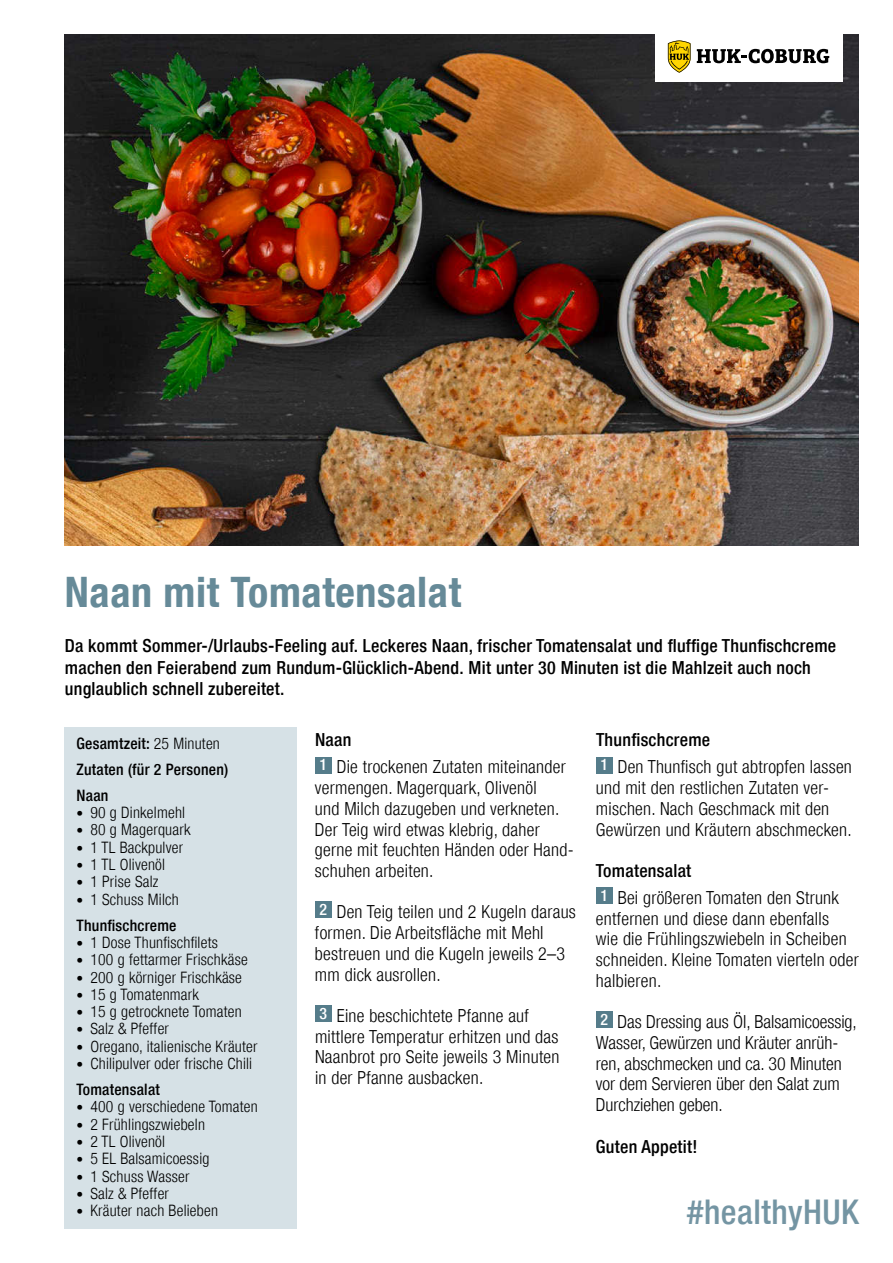
<style>
.page{position:relative;width:893px;height:1263px;background:#fff}
.page>*{position:absolute;margin:0;border:0;box-sizing:border-box;transform-origin:0 0}
.t1{font:42px "Helvetica Neuefor HUK 77 Bd Cn";letter-spacing:.015em;color:#668a98}
.t2{font:34.05px "Helvetica Neuefor HUK 67 Md Cn";letter-spacing:.015em;color:#7495a3}
.t3{font:18px/20.7px "Helvetica Neuefor HUK 47 Lt Cn";letter-spacing:.015em;color:#000}
.t4{font:18px/21.6px "Helvetica Neuefor HUK 67 Md Cn";letter-spacing:.015em;color:#000}
.t5{font:15.75px "Helvetica Neuefor HUK 47 Lt Cn";letter-spacing:.015em;color:#000}
.t6{font:15.75px/25.8px "Helvetica Neuefor HUK 67 Md Cn";letter-spacing:.015em;color:#000}
.s1{font-family:"Helvetica Neuefor HUK 47 Lt Cn"}
.s2{font-size:13.5px}
</style>
<div class="page">
<img style="left:65px;top:34px;width:794px;height:511px">
<div style="left:65px;top:727px;width:232px;height:502px;background:#d6e1e6"></div>
<div style="left:315px;top:757px;width:17px;height:16px;background:#557c8a"></div>
<div style="left:315px;top:901px;width:17px;height:17px;background:#557c8a"></div>
<div style="left:315px;top:1005px;width:17px;height:17px;background:#557c8a"></div>
<div style="left:596px;top:757px;width:17px;height:16px;background:#557c8a"></div>
<div style="left:596px;top:887px;width:17px;height:17px;background:#557c8a"></div>
<div style="left:596px;top:1011px;width:17px;height:17px;background:#557c8a"></div>
<div style="left:655px;top:0;width:187px;height:82px;background:#fff"></div>
<svg style="left:697px;top:49px;width:132px;height:14px"></svg>
<svg style="left:668px;top:40px;width:23px;height:33px"></svg>
<h1 class="t1" style="left:65px;top:567px;width:398px">Naan mit Tomatensalat</h1>
<p class="t4" style="left:65px;top:635px;width:773px">Da kommt Sommer-/Urlaubs-Feeling auf. Leckeres Naan, frischer Tomatensalat und fluffige Thunfischcreme machen den Feierabend zum Rundum-Glücklich-Abend. Mit unter 30 Minuten ist die Mahlzeit auch noch unglaublich schnell zubereitet.</p>
<p class="t6" style="left:77px;top:730px;width:153px">Gesamtzeit: <span class="s1">25 Minuten<br></span>Zutaten (für 2 Personen)<br>Naan</p>
<p class="t5" style="left:77px;top:803px;width:110px"><span class="s2">•</span> 90 g Dinkelmehl</p>
<p class="t5" style="left:77px;top:821px;width:115px"><span class="s2">•</span> 80 g Magerquark</p>
<p class="t5" style="left:77px;top:838px;width:108px"><span class="s2">•</span> 1 TL Backpulver</p>
<p class="t5" style="left:77px;top:855px;width:90px"><span class="s2">•</span> 1 TL Olivenöl</p>
<p class="t5" style="left:77px;top:872px;width:83px"><span class="s2">•</span> 1 Prise Salz</p>
<p class="t5" style="left:77px;top:890px;width:104px"><span class="s2">•</span> 1 Schuss Milch</p>
<p class="t6" style="left:77px;top:912px;width:102px">Thunfischcreme</p>
<p class="t5" style="left:77px;top:933px;width:143px"><span class="s2">•</span> 1 Dose Thunfischfilets</p>
<p class="t5" style="left:77px;top:950px;width:173px"><span class="s2">•</span> 100 g fettarmer Frischkäse</p>
<p class="t5" style="left:77px;top:968px;width:167px"><span class="s2">•</span> 200 g körniger Frischkäse</p>
<p class="t5" style="left:77px;top:985px;width:124px"><span class="s2">•</span> 15 g Tomatenmark</p>
<p class="t5" style="left:77px;top:1002px;width:167px"><span class="s2">•</span> 15 g getrocknete Tomaten</p>
<p class="t5" style="left:77px;top:1020px;width:94px"><span class="s2">•</span> Salz &amp; Pfeffer</p>
<p class="t5" style="left:77px;top:1037px;width:183px"><span class="s2">•</span> Oregano, italienische Kräuter</p>
<p class="t5" style="left:77px;top:1054px;width:177px"><span class="s2">•</span> Chilipulver oder frische Chili</p>
<p class="t6" style="left:77px;top:1076px;width:85px">Tomatensalat</p>
<p class="t5" style="left:77px;top:1097px;width:183px"><span class="s2">•</span> 400 g verschiedene Tomaten</p>
<p class="t5" style="left:77px;top:1115px;width:130px"><span class="s2">•</span> 2 Frühlingszwiebeln</p>
<p class="t5" style="left:77px;top:1132px;width:90px"><span class="s2">•</span> 2 TL Olivenöl</p>
<p class="t5" style="left:77px;top:1149px;width:134px"><span class="s2">•</span> 5 EL Balsamicoessig</p>
<p class="t5" style="left:77px;top:1167px;width:115px"><span class="s2">•</span> 1 Schuss Wasser</p>
<p class="t5" style="left:77px;top:1184px;width:94px"><span class="s2">•</span> Salz &amp; Pfeffer</p>
<p class="t5" style="left:77px;top:1201px;width:143px"><span class="s2">•</span> Kräuter nach Belieben</p>
<p class="t4" style="left:596px;top:729px;width:116px">Thunfischcreme</p>
<p class="t3" style="left:596px;top:757px;width:257px"><sup>1</sup> Den Thunfisch gut abtropfen lassen und mit den restlichen Zutaten ver&shy;mischen. Nach Geschmack mit den Gewürzen und Kräutern abschmecken.</p>
<p class="t4" style="left:596px;top:859px;width:97px">Tomatensalat</p>
<p class="t3" style="left:596px;top:887px;width:264px"><sup>1</sup> Bei größeren Tomaten den Strunk entfernen und diese dann ebenfalls<br>wie die Frühlingszwiebeln in Scheiben schneiden. Kleine Tomaten vierteln oder halbieren.</p>
<p class="t3" style="left:596px;top:1011px;width:262px"><sup>2</sup> Das Dressing aus Öl, Balsamicoessig, Wasser, Gewürzen und Kräuter anrüh&shy;ren, abschmecken und ca. 30 Minuten vor dem Servieren über den Salat zum Durchziehen geben.</p>
<p class="t4" style="left:596px;top:1135px;width:103px">Guten Appetit!</p>
<p class="t4" style="left:315px;top:729px;width:38px">Naan</p>
<p class="t3" style="left:315px;top:757px;width:260px"><sup>1</sup> Die trockenen Zutaten miteinander vermengen. Magerquark, Olivenöl<br>und Milch dazugeben und verkneten.<br>Der Teig wird etwas klebrig, daher gerne mit feuchten Händen oder Hand&shy;schuhen arbeiten.</p>
<p class="t3" style="left:315px;top:901px;width:262px"><sup>2</sup> Den Teig teilen und 2 Kugeln daraus formen. Die Arbeitsfläche mit Mehl bestreuen und die Kugeln jeweils 2–3 mm dick ausrollen.</p>
<p class="t3" style="left:315px;top:1005px;width:246px"><sup>3</sup> Eine beschichtete Pfanne auf mittlere Temperatur erhitzen und das<br>Naanbrot pro Seite jeweils 3 Minuten in der Pfanne ausbacken.</p>
<h2 class="t2" style="left:687px;top:1191px;width:173px">#healthyHUK</h2>
</div>
